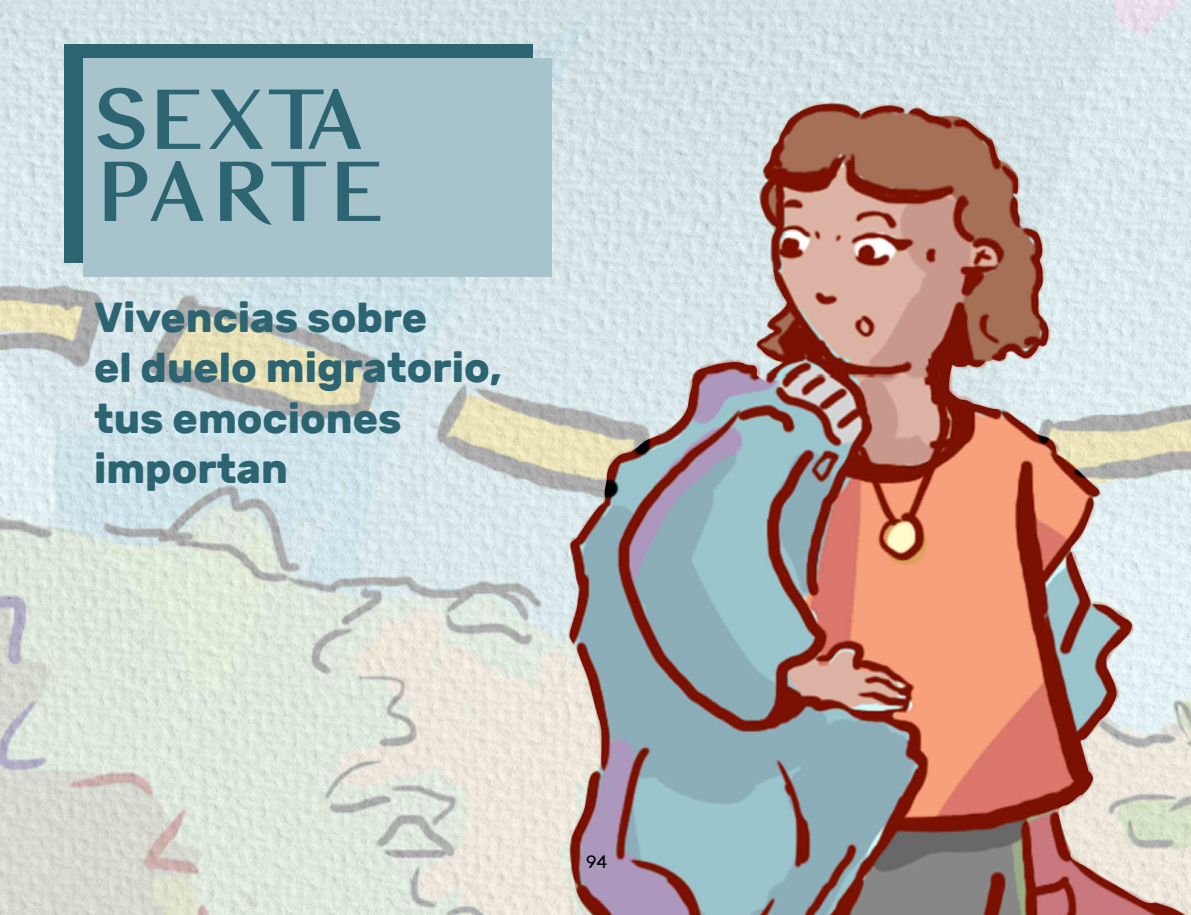
<style>
.page{position:relative;width:1191px;height:915px;background:#fff}
.page>*{position:absolute;margin:0;border:0;box-sizing:border-box;transform-origin:0 0}
.t1{font:82.35px/72px "Bagnard";color:#2c6471}
.t2{font:700 41.7px/50.1px "Rubik";color:#2c6471}
.t3{font:18px "Rubik";color:#000}
</style>
<div class="page">
<img style="left:0;top:0;width:1191px;height:914px">
<div style="left:64px;top:44px;width:469px;height:218px;background:#2c6471"></div>
<div style="left:83px;top:59px;width:469px;height:218px;background:#a7c4cd"></div>
<h1 class="t1" style="left:94px;top:84px;width:293px">SEXTA<br>PARTE</h1>
<p class="t2" style="left:94px;top:293px;width:409px">Vivencias sobre<br>el duelo migratorio, tus emociones importan</p>
<p class="t3" style="left:586px;top:851px;width:23px">94</p>
</div>
